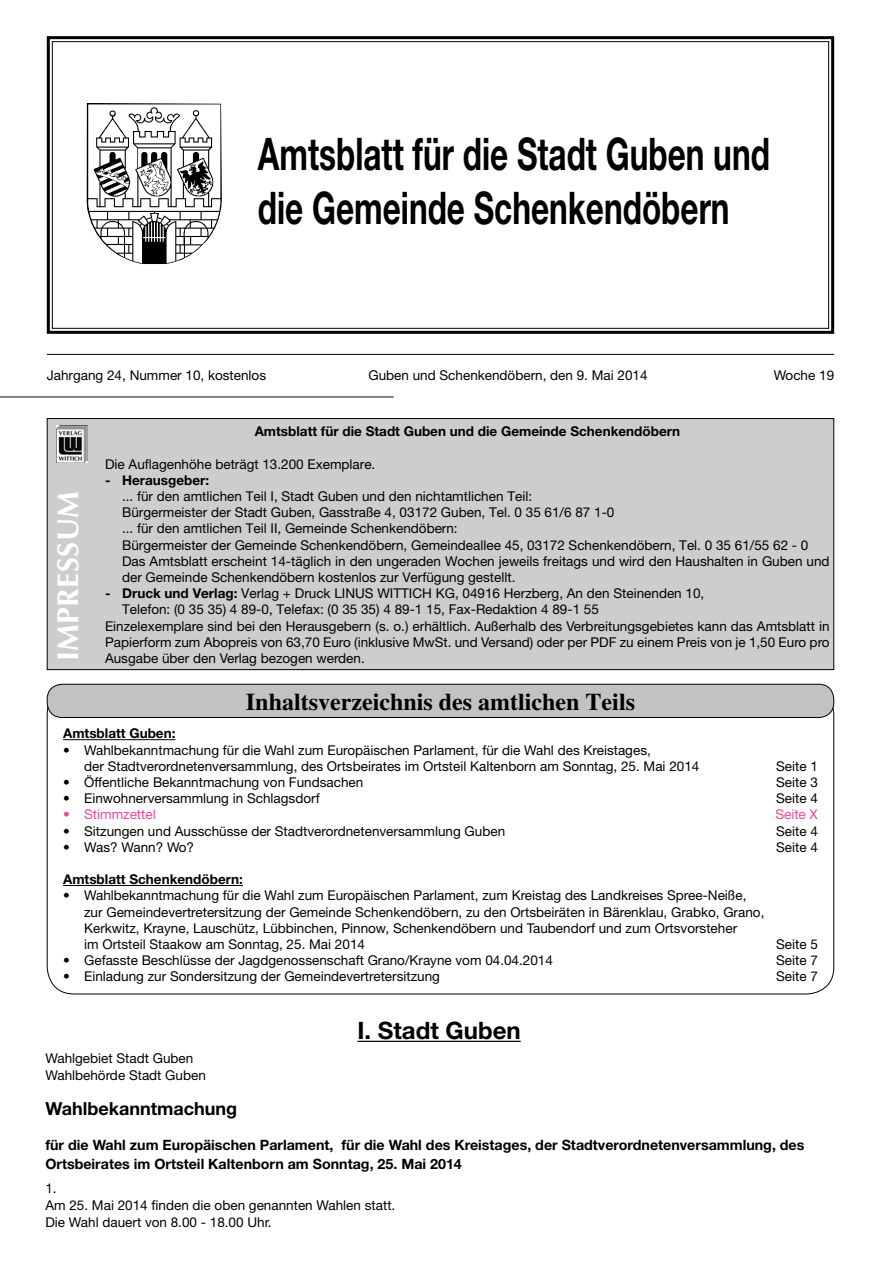
<style>
.page{position:relative;width:881px;height:1263px;background:#fff}
.page>*{position:absolute;margin:0;border:0;box-sizing:border-box;transform-origin:0 0}
.t1{font:700 45px/54px "Helvetica Neue LT";color:#000;scale:.7 1}
.t2{font:700 30px "Optima LT";letter-spacing:.015em;color:#fff}
.t3{font:700 24px "Times LT";color:#000}
.t4{font:700 24px "Helvetica Neue LT";color:#000}
.t5{font:700 18px "Helvetica Neue LT";color:#000}
.t6{font:700 14.25px/18.9px "Helvetica Neue LT";color:#000}
.t7{font:13.5px/16.2px "Helvetica Neue LT";color:#000}
.t8{font:700 13.5px "Helvetica Neue LT";color:#000}
.t9{font:13.5px "Helvetica Neue LT";color:#f34497}
.t10{font:13.5px "Helvetica Neue LT";letter-spacing:-.02em;color:#000}
.s1{font-weight:700}
</style>
<div class="page">
<hr style="left:47px;top:354px;width:786px;height:1px;background:#000">
<hr style="left:0;top:397px;width:393px;height:1px;background:#000">
<svg style="left:46px;top:36px;width:789px;height:298px"></svg>
<img style="left:86px;top:103px;width:136px;height:161px">
<div style="left:47px;top:418px;width:786px;height:252px;background:#cecdcd;border:1px solid #000"></div>
<img style="left:56px;top:426px;width:31px;height:36px">
<div style="left:47px;top:684px;width:786px;height:33px;background:#c3c1c1;border-radius:15px"></div>
<div style="left:47px;top:684px;width:786px;height:34px;border:1px solid #000;border-radius:15px"></div>
<hr style="left:63px;top:739px;width:112px;height:1px;background:#000">
<hr style="left:63px;top:885px;width:180px;height:1px;background:#000">
<hr style="left:357px;top:1041px;width:163px;height:1px;background:#000">
<h1 class="t1" style="left:258px;top:126px;width:732px">Amtsblatt für die Stadt Guben und die Gemeinde Schenkendöbern</h1>
<p class="t7" style="left:47px;top:366px;width:221px">Jahrgang 24, Nummer 10, kostenlos</p>
<p class="t7" style="left:368px;top:366px;width:280px">Guben und Schenkendöbern, den 9. Mai 2014</p>
<p class="t7" style="left:773px;top:366px;width:62px">Woche 19</p>
<p class="t8" style="left:254px;top:423px;width:426px">Amtsblatt für die Stadt Guben und die Gemeinde Schenkendöbern</p>
<p class="t7" style="left:105px;top:455px;width:272px">Die Auflagenhöhe beträgt 13.200 Exemplare.</p>
<p class="t8" style="left:105px;top:472px;width:106px">- Herausgeber:</p>
<p class="t7" style="left:122px;top:488px;width:708px">... für den amtlichen Teil I, Stadt Guben und den nichtamtlichen Teil:<br>Bürgermeister der Stadt Guben, Gasstraße 4, 03172 Guben, Tel. 0 35 61/6 87 1-0<br>... für den amtlichen Teil II, Gemeinde Schenkendöbern:<br>Bürgermeister der Gemeinde Schenkendöbern, Gemeindeallee 45, 03172 Schenkendöbern, Tel. 0 35 61/55 62 - 0<br>Das Amtsblatt erscheint 14-täglich in den ungeraden Wochen jeweils freitags und wird den Haushalten in Guben und der Gemeinde Schenkendöbern kostenlos zur Verfügung gestellt.</p>
<p class="t7" style="left:105px;top:585px;width:600px"><span class="s1">- Druck und Verlag:</span> Verlag + Druck LINUS WITTICH KG, 04916 Herzberg, An den Steinenden 10,</p>
<p class="t7" style="left:122px;top:601px;width:478px">Telefon: (0 35 35) 4 89-0, Telefax: (0 35 35) 4 89-1 15, Fax-Redaktion 4 89-1 55</p>
<p class="t7" style="left:105px;top:617px;width:725px">Einzelexemplare sind bei den Herausgebern (s. o.) erhältlich. Außerhalb des Verbreitungsgebietes kann das Amtsblatt in</p>
<p class="t7" style="left:105px;top:634px;width:725px">Papierform zum Abopreis von 63,70 Euro (inklusive MwSt. und Versand) oder per PDF zu einem Preis von je 1,50 Euro pro</p>
<h2 class="t2" style="left:50px;top:661px;width:172px;rotate:-90deg">IMPRESSUM</h2>
<p class="t7" style="left:105px;top:650px;width:261px">Ausgabe über den Verlag bezogen werden.</p>
<h3 class="t3" style="left:246px;top:688px;width:390px">Inhaltsverzeichnis des amtlichen Teils</h3>
<p class="t8" style="left:63px;top:725px;width:114px">Amtsblatt Guben:</p>
<p class="t7" style="left:84px;top:741px;width:616px;text-indent:-21px">• Wahlbekanntmachung für die Wahl zum Europäischen Parlament, für die Wahl des Kreistages,<br>der Stadtverordnetenversammlung, des Ortsbeirates im Ortsteil Kaltenborn am Sonntag, 25. Mai 2014</p>
<p class="t7" style="left:775px;top:758px;width:43px">Seite 1</p>
<p class="t7" style="left:63px;top:774px;width:301px">• Öffentliche Bekanntmachung von Fundsachen</p>
<p class="t7" style="left:775px;top:774px;width:43px">Seite 3</p>
<p class="t7" style="left:63px;top:790px;width:258px">• Einwohnerversammlung in Schlagsdorf</p>
<p class="t7" style="left:775px;top:790px;width:43px">Seite 4</p>
<p class="t9" style="left:63px;top:806px;width:94px">• Stimmzettel</p>
<p class="t9" style="left:775px;top:806px;width:44px">Seite X</p>
<p class="t7" style="left:63px;top:822px;width:443px">• Sitzungen und Ausschüsse der Stadtverordnetenversammlung Guben</p>
<p class="t7" style="left:775px;top:822px;width:43px">Seite 4</p>
<p class="t10" style="left:63px;top:839px;width:132px">• Was? Wann? Wo?</p>
<p class="t7" style="left:775px;top:839px;width:43px">Seite 4</p>
<p class="t8" style="left:63px;top:871px;width:181px">Amtsblatt Schenkendöbern:</p>
<p class="t7" style="left:84px;top:887px;width:681px;text-indent:-21px">• Wahlbekanntmachung für die Wahl zum Europäischen Parlament, zum Kreistag des Landkreises Spree-Neiße, zur Gemeindevertretersitzung der Gemeinde Schenkendöbern, zu den Ortsbeiräten in Bärenklau, Grabko, Grano, Kerkwitz, Krayne, Lauschütz, Lübbinchen, Pinnow, Schenkendöbern und Taubendorf und zum Ortsvorsteher<br>im Ortsteil Staakow am Sonntag, 25. Mai 2014</p>
<p class="t7" style="left:775px;top:936px;width:43px">Seite 5</p>
<p class="t7" style="left:63px;top:952px;width:491px">• Gefasste Beschlüsse der Jagdgenossenschaft Grano/Krayne vom 04.04.2014</p>
<p class="t7" style="left:775px;top:952px;width:43px">Seite 7</p>
<p class="t7" style="left:63px;top:968px;width:378px">• Einladung zur Sondersitzung der Gemeindevertretersitzung</p>
<p class="t7" style="left:775px;top:968px;width:43px">Seite 7</p>
<h3 class="t4" style="left:357px;top:1015px;width:165px">I. Stadt Guben</h3>
<p class="t7" style="left:45px;top:1049px;width:162px;line-height:17.1px">Wahlgebiet Stadt Guben<br>Wahlbehörde Stadt Guben</p>
<h3 class="t5" style="left:45px;top:1098px;width:193px">Wahlbekanntmachung</h3>
<p class="t6" style="left:45px;top:1135px;width:760px">für die Wahl zum Europäischen Parlament, für die Wahl des Kreistages, der Stadtverordnetenversammlung, des<br>Ortsbeirates im Ortsteil Kaltenborn am Sonntag, 25. Mai 2014</p>
<p class="t7" style="left:45px;top:1179px;width:351px;line-height:17.1px">1.<br>Am 25. Mai 2014 finden die oben genannten Wahlen statt.<br>Die Wahl dauert von 8.00 - 18.00 Uhr.</p>
</div>
